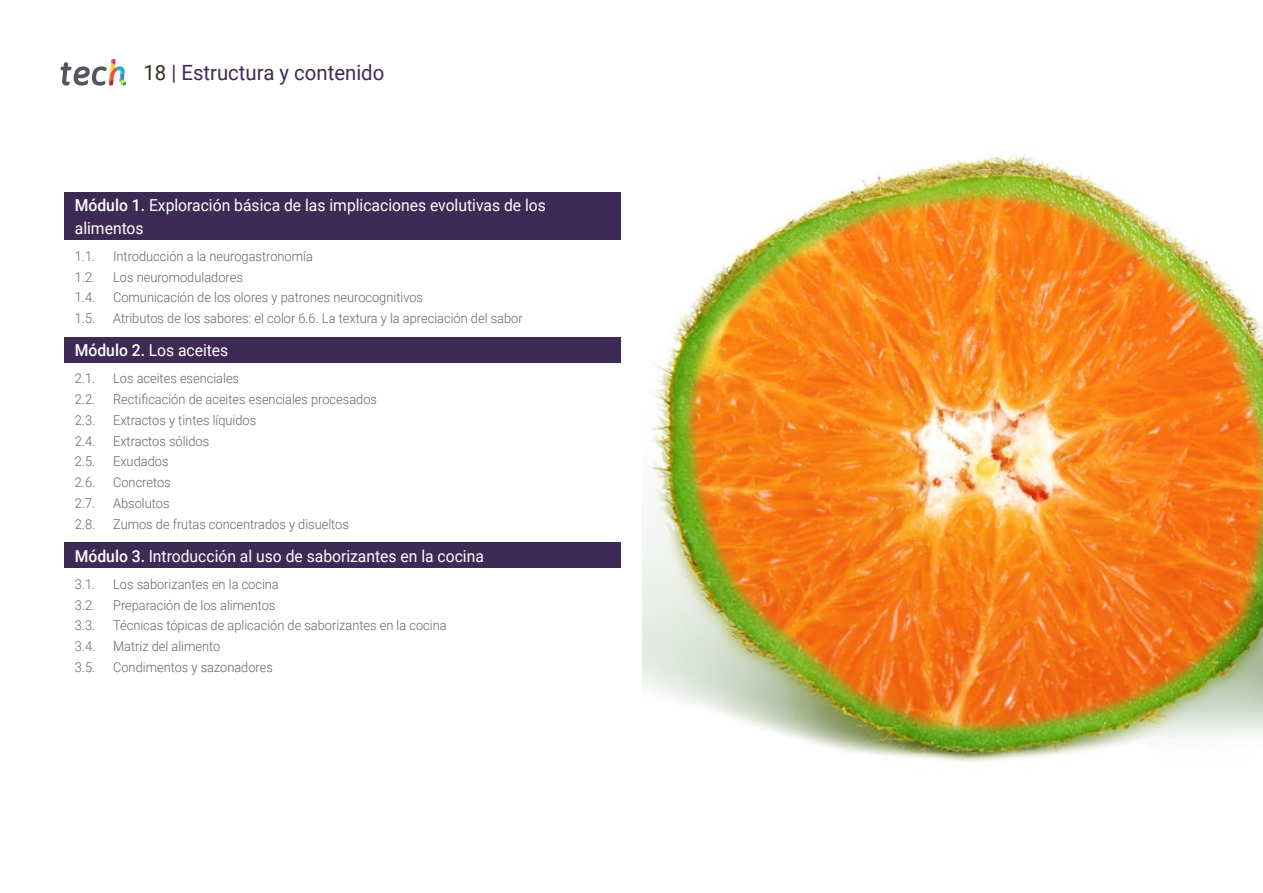
<style>
.page{position:relative;width:1263px;height:893px;background:#fff}
.page>*{position:absolute;margin:0;border:0;box-sizing:border-box;transform-origin:0 0}
.t1{font:21px "Roboto";color:#3d2b56}
.t2{font:16.5px/22.5px "Roboto";color:#fff;scale:.95 1}
.t3{font:300 13.5px "Roboto";color:#61646a;scale:.95 1}
.s1{color:#312e20}
.s2{font-weight:500}
</style>
<div class="page">
<div style="left:64px;top:192px;width:557px;height:48px;background:#3d2b56"></div>
<div style="left:64px;top:337px;width:557px;height:25px;background:#3d2b56"></div>
<div style="left:64px;top:543px;width:557px;height:25px;background:#3d2b56"></div>
<img style="left:642px;top:154px;width:621px;height:608px">
<svg style="left:61px;top:59px;width:65px;height:27px"></svg>
<h1 class="t1" style="left:144px;top:57px;width:242px"><span class="s1">18</span> | Estructura y contenido</h1>
<p class="t2" style="left:75px;top:193px;width:497px"><span class="s2">Módulo 1.</span> Exploración básica de las implicaciones evolutivas de los alimentos</p>
<p class="t3" style="left:75px;top:247px;width:23px">1.1.</p>
<p class="t3" style="left:113px;top:247px;width:212px">Introducción a la neurogastronomía</p>
<p class="t3" style="left:75px;top:267px;width:23px">1.2.</p>
<p class="t3" style="left:113px;top:267px;width:138px">Los neuromoduladores</p>
<p class="t3" style="left:75px;top:288px;width:23px">1.4.</p>
<p class="t3" style="left:113px;top:288px;width:328px">Comunicación de los olores y patrones neurocognitivos</p>
<p class="t3" style="left:75px;top:309px;width:23px">1.5.</p>
<p class="t3" style="left:113px;top:309px;width:433px">Atributos de los sabores: el color 6.6. La textura y la apreciación del sabor</p>
<p class="t2" style="left:75px;top:338px;width:163px"><span class="s2">Módulo 2.</span> Los aceites</p>
<p class="t3" style="left:75px;top:369px;width:23px">2.1.</p>
<p class="t3" style="left:113px;top:369px;width:134px">Los aceites esenciales</p>
<p class="t3" style="left:75px;top:390px;width:23px">2.2.</p>
<p class="t3" style="left:113px;top:390px;width:279px">Rectificación de aceites esenciales procesados</p>
<p class="t3" style="left:75px;top:411px;width:23px">2.3.</p>
<p class="t3" style="left:113px;top:411px;width:152px">Extractos y tintes líquidos</p>
<p class="t3" style="left:75px;top:431px;width:23px">2.4.</p>
<p class="t3" style="left:113px;top:431px;width:103px">Extractos sólidos</p>
<p class="t3" style="left:75px;top:452px;width:23px">2.5.</p>
<p class="t3" style="left:113px;top:452px;width:60px">Exudados</p>
<p class="t3" style="left:75px;top:473px;width:23px">2.6.</p>
<p class="t3" style="left:113px;top:473px;width:62px">Concretos</p>
<p class="t3" style="left:75px;top:494px;width:23px">2.7.</p>
<p class="t3" style="left:113px;top:494px;width:61px">Absolutos</p>
<p class="t3" style="left:75px;top:514px;width:23px">2.8.</p>
<p class="t3" style="left:113px;top:514px;width:250px">Zumos de frutas concentrados y disueltos</p>
<p class="t2" style="left:75px;top:544px;width:432px"><span class="s2">Módulo 3.</span> Introducción al uso de saborizantes en la cocina</p>
<p class="t3" style="left:75px;top:575px;width:23px">3.1.</p>
<p class="t3" style="left:113px;top:575px;width:176px">Los saborizantes en la cocina</p>
<p class="t3" style="left:75px;top:595px;width:23px">3.2.</p>
<p class="t3" style="left:113px;top:595px;width:172px">Preparación de los alimentos</p>
<p class="t3" style="left:75px;top:616px;width:23px">3.3.</p>
<p class="t3" style="left:113px;top:616px;width:353px">Técnicas tópicas de aplicación de saborizantes en la cocina</p>
<p class="t3" style="left:75px;top:637px;width:23px">3.4.</p>
<p class="t3" style="left:113px;top:637px;width:114px">Matriz del alimento</p>
<p class="t3" style="left:75px;top:658px;width:23px">3.5.</p>
<p class="t3" style="left:113px;top:658px;width:170px">Condimentos y sazonadores</p>
</div>
